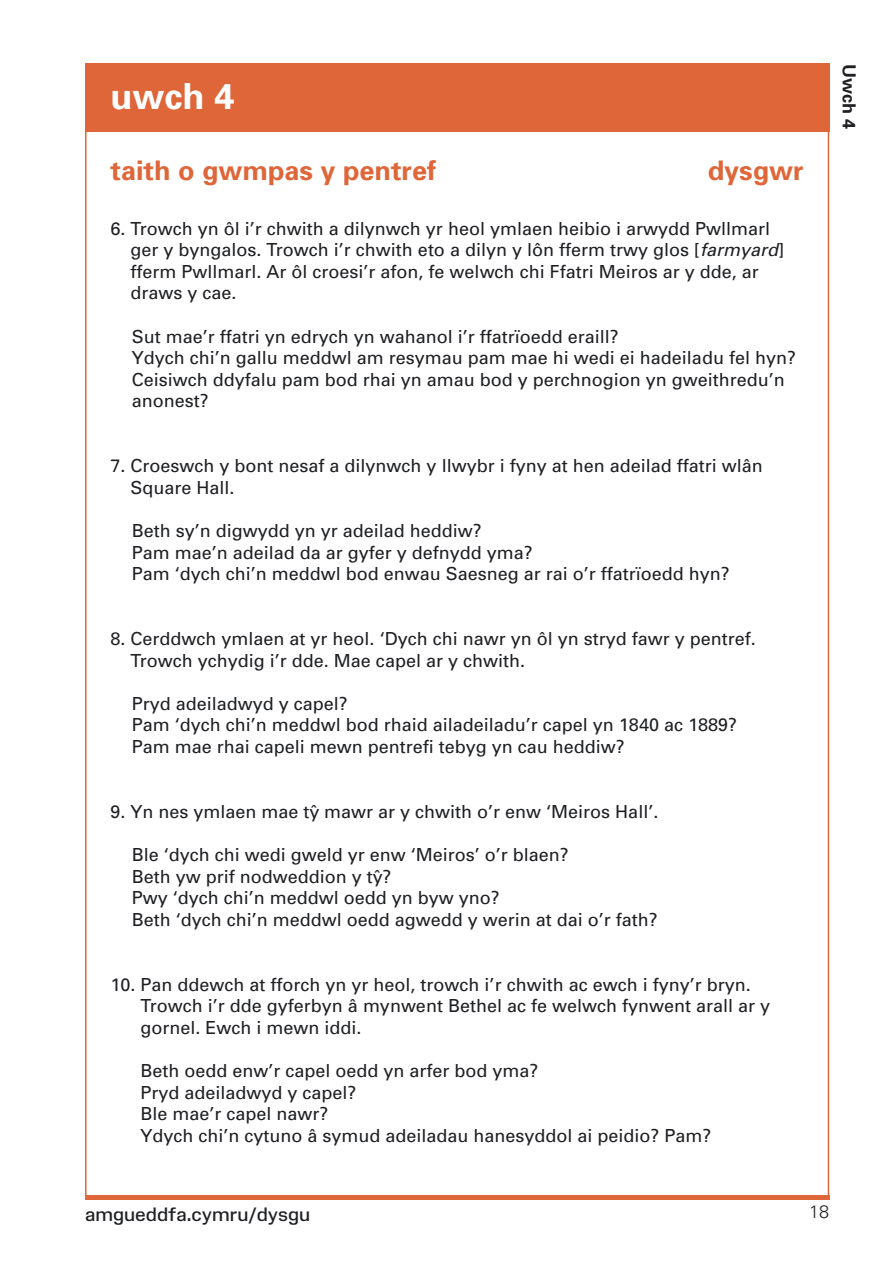
<style>
.page{position:relative;width:893px;height:1263px;background:#fff}
.page>*{position:absolute;margin:0;border:0;box-sizing:border-box;transform-origin:0 0}
.t1{font:700 36px "Univers";color:#fff}
.t2{font:700 27px "Univers";color:#de6639}
.t3{font:18px/21.6px "Univers";color:#1f2023}
.t4{font:18px "Amgueddfa Body";color:#1f2023}
.t5{font:700 18px "Univers";color:#1f2023}
.t6{font:300 18px "Univers";color:#1f2023}
.s1{font-style:italic}
</style>
<div class="page">
<hr style="left:85px;top:1195px;width:744px;height:4px;background:#de6639">
<div style="left:85px;top:64px;width:744px;height:68px;background:#de6639"></div>
<h1 class="t1" style="left:111px;top:75px;width:126px">uwch 4</h1>
<h2 class="t2" style="left:111px;top:154px;width:327px">taith o gwmpas y pentref</h2>
<h2 class="t2" style="left:708px;top:154px;width:98px">dysgwr</h2>
<p class="t3" style="left:131px;top:218px;width:655px;text-indent:-20px">6. Trowch yn ôl i’r chwith a dilynwch yr heol ymlaen heibio i arwydd Pwllmarl ger y byngalos. Trowch i’r chwith eto a dilyn y lôn fferm trwy glos [<span class="s1">farmyard</span>] fferm Pwllmarl. Ar ôl croesi’r afon, fe welwch chi Ffatri Meiros ar y dde, ar draws y cae.</p>
<p class="t3" style="left:132px;top:326px;width:666px">Sut mae’r ffatri yn edrych yn wahanol i’r ffatrïoedd eraill?<br>Ydych chi’n gallu meddwl am resymau pam mae hi wedi ei hadeiladu fel hyn?<br>Ceisiwch ddyfalu pam bod rhai yn amau bod y perchnogion yn gweithredu’n anonest?</p>
<p class="t3" style="left:131px;top:455px;width:634px;text-indent:-20px">7. Croeswch y bont nesaf a dilynwch y llwybr i fyny at hen adeilad ffatri wlân<br>Square Hall.</p>
<p class="t3" style="left:132px;top:520px;width:600px">Beth sy’n digwydd yn yr adeilad heddiw?<br>Pam mae’n adeilad da ar gyfer y defnydd yma?<br>Pam ‘dych chi’n meddwl bod enwau Saesneg ar rai o’r ffatrïoedd hyn?</p>
<p class="t3" style="left:131px;top:628px;width:627px;text-indent:-20px">8. Cerddwch ymlaen at yr heol. ‘Dych chi nawr yn ôl yn stryd fawr y pentref.<br>Trowch ychydig i’r dde. Mae capel ar y chwith.</p>
<p class="t3" style="left:132px;top:693px;width:607px">Pryd adeiladwyd y capel?<br>Pam ‘dych chi’n meddwl bod rhaid ailadeiladu’r capel yn 1840 ac 1889?<br>Pam mae rhai capeli mewn pentrefi tebyg yn cau heddiw?</p>
<p class="t3" style="left:111px;top:801px;width:549px">9. Yn nes ymlaen mae tyˆ mawr ar y chwith o’r enw ‘Meiros Hall’.</p>
<p class="t3" style="left:132px;top:844px;width:528px">Ble ‘dych chi wedi gweld yr enw ‘Meiros’ o’r blaen?<br>Beth yw prif nodweddion y tyˆ ?<br>Pwy ‘dych chi’n meddwl oedd yn byw yno?<br>Beth ‘dych chi’n meddwl oedd agwedd y werin at dai o’r fath?</p>
<p class="t3" style="left:141px;top:974px;width:631px;text-indent:-30px">10. Pan ddewch at fforch yn yr heol, trowch i’r chwith ac ewch i fyny’r bryn.<br>Trowch i’r dde gyferbyn â mynwent Bethel ac fe welwch fynwent arall ar y gornel. Ewch i mewn iddi.</p>
<p class="t3" style="left:140px;top:1060px;width:573px">Beth oedd enw’r capel oedd yn arfer bod yma?<br>Pryd adeiladwyd y capel?<br>Ble mae’r capel nawr?<br>Ydych chi’n cytuno â symud adeiladau hanesyddol ai peidio? Pam?</p>
<p class="t5" style="left:860px;top:64px;width:67px;rotate:90deg">Uwch 4</p>
<p class="t4" style="left:85px;top:1203px;width:227px">amgueddfa.cymru/dysgu</p>
<p class="t6" style="left:809px;top:1200px;width:10px">18</p>
</div>
